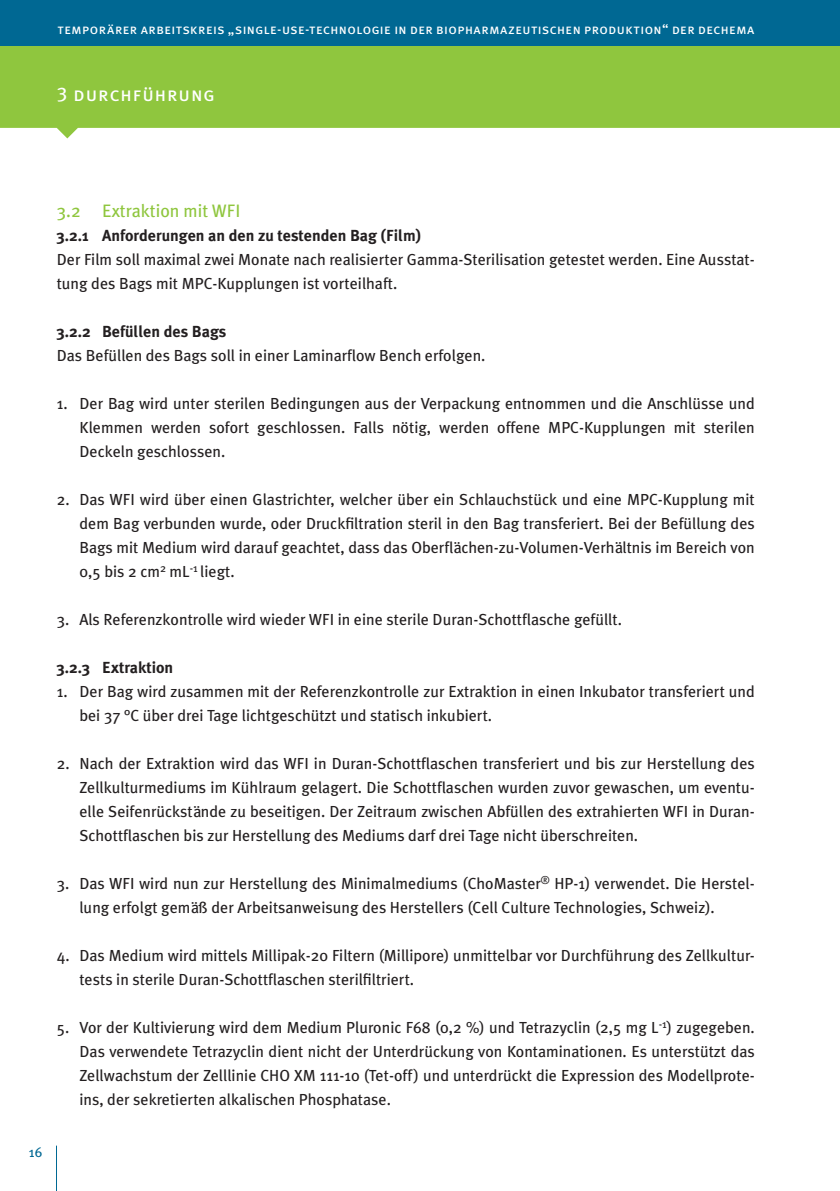
<style>
.page{position:relative;width:840px;height:1191px;background:#fff}
.page>*{position:absolute;margin:0;border:0;box-sizing:border-box;transform-origin:0 0}
.t1{font:20px "Meta Plus Book Caps";letter-spacing:.045em;color:#fff}
.t2{font:18px "Meta Plus";color:#8fc63e}
.t3{font:16px/24px "Meta Plus";color:#231f20}
.t4{font:700 16px "Meta Plus";color:#231f20}
.t5{font:14px "Meta Plus Book Caps";letter-spacing:.03em;color:#fff}
.t6{font:14px "Meta Plus";color:#006893}
</style>
<div class="page">
<svg style="left:0;top:45px;width:839px;height:93px;background:#99cb53"></svg>
<div style="left:0;top:0;width:839px;height:45px;background:#006893"></div>
<hr style="left:56px;top:1145px;width:1px;height:46px;background:#006893">
<p class="t5" style="left:57px;top:21px;width:698px">temporärer arbeitskreis „single-use-technologie in der biopharmazeutischen produktion“ der dechema</p>
<p class="t1" style="left:57px;top:82px;width:159px">3 durchführung</p>
<p class="t2" style="left:57px;top:200px;width:185px">3.2 Extraktion mit WFI</p>
<p class="t4" style="left:57px;top:226px;width:366px">3.2.1 Anforderungen an den zu testenden Bag (Film)</p>
<p class="t3" style="left:57px;top:247px;width:699px">Der Film soll maximal zwei Monate nach realisierter Gamma-Sterilisation getestet werden. Eine Ausstat&shy;tung des Bags mit MPC-Kupplungen ist vorteilhaft.</p>
<p class="t4" style="left:57px;top:322px;width:171px">3.2.2 Befüllen des Bags</p>
<p class="t3" style="left:57px;top:343px;width:430px">Das Befüllen des Bags soll in einer Laminarflow Bench erfolgen.</p>
<p class="t3" style="left:79px;top:391px;width:676px;text-align:justify;text-indent:-23px">1. Der Bag wird unter sterilen Bedingungen aus der Verpackung entnommen und die Anschlüsse und Klemmen werden sofort geschlossen. Falls nötig, werden offene MPC-Kupplungen mit sterilen Deckeln geschlossen.</p>
<p class="t3" style="left:79px;top:487px;width:676px;text-align:justify;text-indent:-23px">2. Das WFI wird über einen Glastrichter, welcher über ein Schlauchstück und eine MPC-Kupplung mit dem Bag verbunden wurde, oder Druckfiltration steril in den Bag transferiert. Bei der Befüllung des Bags mit Medium wird darauf geachtet, dass das Oberflächen-zu-Volumen-Verhältnis im Bereich von 0,5 bis 2 cm<sup>2</sup> mL<sup>-1</sup> liegt.</p>
<p class="t3" style="left:57px;top:607px;width:566px">3. Als Referenzkontrolle wird wieder WFI in eine sterile Duran-Schottflasche gefüllt.</p>
<p class="t4" style="left:57px;top:658px;width:118px">3.2.3 Extraktion</p>
<p class="t3" style="left:79px;top:679px;width:676px;text-indent:-23px">1. Der Bag wird zusammen mit der Referenzkontrolle zur Extraktion in einen Inkubator transferiert und bei 37 °C über drei Tage lichtgeschützt und statisch inkubiert.</p>
<p class="t3" style="left:79px;top:751px;width:676px;text-align:justify;text-indent:-23px">2. Nach der Extraktion wird das WFI in Duran-Schottflaschen transferiert und bis zur Herstellung des Zellkulturmediums im Kühlraum gelagert. Die Schottflaschen wurden zuvor gewaschen, um eventu&shy;elle Seifenrückstände zu beseitigen. Der Zeitraum zwischen Abfüllen des extrahierten WFI in Duran-Schottflaschen bis zur Herstellung des Mediums darf drei Tage nicht überschreiten.</p>
<p class="t3" style="left:79px;top:871px;width:676px;text-indent:-23px">3. Das WFI wird nun zur Herstellung des Minimalmediums (ChoMaster<sup>®</sup> HP-1) verwendet. Die Herstel&shy;lung erfolgt gemäß der Arbeitsanweisung des Herstellers (Cell Culture Technologies, Schweiz).</p>
<p class="t3" style="left:79px;top:943px;width:676px;text-indent:-23px">4. Das Medium wird mittels Millipak-20 Filtern (Millipore) unmittelbar vor Durchführung des Zellkultur&shy;tests in sterile Duran-Schottflaschen sterilfiltriert.</p>
<p class="t3" style="left:79px;top:1015px;width:676px;text-align:justify;text-indent:-23px">5. Vor der Kultivierung wird dem Medium Pluronic F68 (0,2 %) und Tetrazyclin (2,5 mg L<sup>-1</sup>) zugegeben.<br>Das verwendete Tetrazyclin dient nicht der Unterdrückung von Kontaminationen. Es unterstützt das Zellwachstum der Zelllinie CHO XM 111-10 (Tet-off) und unterdrückt die Expression des Modellprote&shy;ins, der sekretierten alkalischen Phosphatase.</p>
<p class="t6" style="left:29px;top:1143px;width:15px">16</p>
</div>
